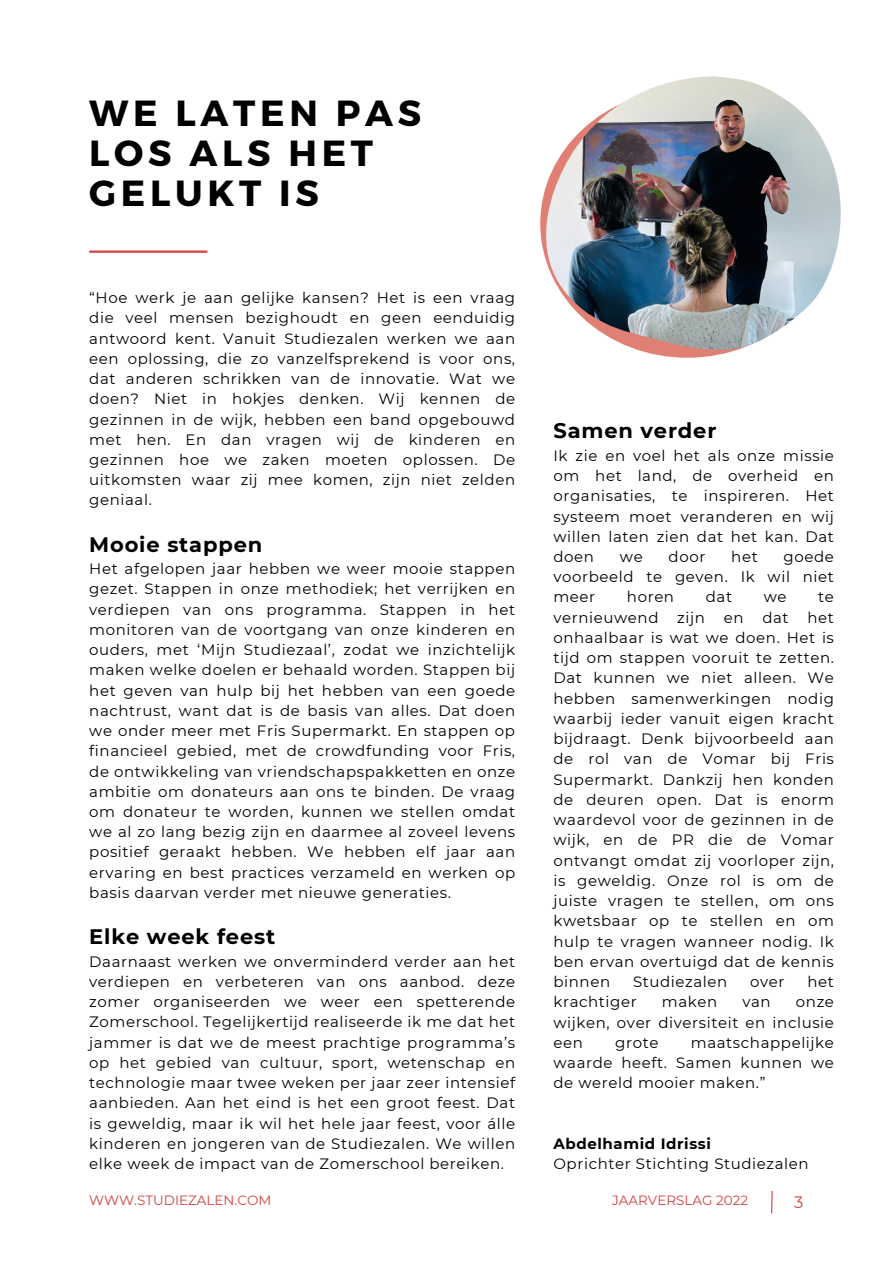
<style>
.page{position:relative;width:893px;height:1264px;background:#fff}
.page>*{position:absolute;margin:0;border:0;box-sizing:border-box;transform-origin:0 0}
.t1{font:700 36.3px/40px "Montserrat";letter-spacing:.13em;color:#000001}
.t2{font:700 21px "Montserrat";letter-spacing:.04em;color:#000001}
.t3{font:16.5px "Montserrat";color:#d44241}
.t4{font:15px/20.2px "Montserrat";letter-spacing:.04em;color:#000001;text-align:justify}
.t5{font:15px/20.2px "Montserrat";letter-spacing:.04em;color:#000;text-align:justify}
.t6{font:700 15px "Montserrat";letter-spacing:.04em;color:#000001}
.t7{font:13.5px "Montserrat";color:#d44241}
</style>
<div class="page">
<hr style="left:89px;top:250px;width:118px;height:3px;background:#d44241">
<svg style="left:771px;top:1191px;width:2px;height:23px"></svg>
<img style="left:546px;top:76px;width:295px;height:277px">
<p class="t1" style="left:89px;top:91px;width:333px">WE LATEN PAS<br>LOS ALS HET<br>GELUKT IS</p>
<p class="t5" style="left:89px;top:287px;width:427px">“Hoe werk je aan gelijke kansen? Het is een vraag die veel mensen bezighoudt en geen eenduidig antwoord kent. Vanuit Studiezalen werken we aan een oplossing, die zo vanzelfsprekend is voor ons, dat anderen schrikken van de innovatie. Wat we doen? Niet in hokjes denken. Wij kennen de gezinnen in de wijk, hebben een band opgebouwd met hen. En dan vragen wij de kinderen en gezinnen hoe we zaken moeten oplossen. De uitkomsten waar zij mee komen, zijn niet zelden geniaal.</p>
<p class="t2" style="left:89px;top:531px;width:174px">Mooie stappen</p>
<p class="t4" style="left:89px;top:558px;width:427px">Het afgelopen jaar hebben we weer mooie stappen gezet. Stappen in onze methodiek; het verrijken en verdiepen van ons programma. Stappen in het monitoren van de voortgang van onze kinderen en ouders, met ‘Mijn Studiezaal’, zodat we inzichtelijk maken welke doelen er behaald worden. Stappen bij het geven van hulp bij het hebben van een goede nachtrust, want dat is de basis van alles. Dat doen we onder meer met Fris Supermarkt. En stappen op financieel gebied, met de crowdfunding voor Fris, de ontwikkeling van vriendschapspakketten en onze ambitie om donateurs aan ons te binden. De vraag om donateur te worden, kunnen we stellen omdat we al zo lang bezig zijn en daarmee al zoveel levens positief geraakt hebben. We hebben elf jaar aan ervaring en best practices verzameld en werken op basis daarvan verder met nieuwe generaties.</p>
<p class="t2" style="left:89px;top:923px;width:187px">Elke week feest</p>
<p class="t4" style="left:89px;top:951px;width:427px">Daarnaast werken we onverminderd verder aan het verdiepen en verbeteren van ons aanbod. deze zomer organiseerden we weer een spetterende Zomerschool. Tegelijkertijd realiseerde ik me dat het jammer is dat we de meest prachtige programma’s op het gebied van cultuur, sport, wetenschap en technologie maar twee weken per jaar zeer intensief aanbieden. Aan het eind is het een groot feest. Dat is geweldig, maar ik wil het hele jaar feest, voor álle kinderen en jongeren van de Studiezalen. We willen elke week de impact van de Zomerschool bereiken.</p>
<p class="t2" style="left:553px;top:418px;width:164px">Samen verder</p>
<p class="t4" style="left:553px;top:445px;width:282px">Ik zie en voel het als onze missie om het land, de overheid en organisaties, te inspireren. Het systeem moet veranderen en wij willen laten zien dat het kan. Dat doen</p>
<p class="t4" style="left:553px;top:546px;width:282px;text-indent:230px">goede voorbeeld te geven. Ik wil niet meer</p>
<p class="t4" style="left:620px;top:546px;width:24px">we</p>
<p class="t4" style="left:668px;top:546px;width:38px">door</p>
<p class="t4" style="left:731px;top:546px;width:28px">het</p>
<p class="t4" style="left:627px;top:587px;width:49px">horen</p>
<p class="t4" style="left:705px;top:587px;width:28px">dat</p>
<p class="t4" style="left:763px;top:587px;width:24px">we</p>
<p class="t4" style="left:818px;top:587px;width:17px">te</p>
<p class="t4" style="left:553px;top:607px;width:106px">vernieuwend</p>
<p class="t4" style="left:677px;top:607px;width:29px">zijn</p>
<p class="t4" style="left:723px;top:607px;width:21px">en</p>
<p class="t4" style="left:762px;top:607px;width:28px">dat</p>
<p class="t4" style="left:553px;top:607px;width:282px;text-indent:254px">het onhaalbaar is wat we doen. Het is tijd om stappen vooruit te zetten.<br>Dat kunnen we niet alleen. We hebben samenwerkingen nodig waarbij ieder vanuit eigen kracht bijdraagt. Denk bijvoorbeeld aan de rol van de Vomar bij Fris Supermarkt. Dankzij hen konden de deuren open. Dat is enorm waardevol voor de gezinnen in de wijk, en de PR die de Vomar ontvangt omdat zij voorloper zijn, is geweldig. Onze rol is om de juiste vragen te stellen, om ons kwetsbaar op te stellen en om hulp te vragen wanneer nodig. Ik ben ervan overtuigd dat de kennis binnen</p>
<p class="t4" style="left:633px;top:971px;width:96px">Studiezalen</p>
<p class="t4" style="left:750px;top:971px;width:36px">over</p>
<p class="t4" style="left:807px;top:971px;width:28px">het</p>
<p class="t4" style="left:553px;top:991px;width:85px">krachtiger</p>
<p class="t4" style="left:662px;top:991px;width:57px">maken</p>
<p class="t4" style="left:742px;top:991px;width:30px">van</p>
<p class="t4" style="left:553px;top:991px;width:282px;text-indent:242px">onze wijken, over diversiteit en inclusie een</p>
<p class="t4" style="left:553px;top:1032px;width:282px;text-indent:137px">maatschappelijke waarde heeft. Samen kunnen we de wereld mooier maken.”</p>
<p class="t4" style="left:615px;top:1032px;width:45px">grote</p>
<p class="t6" style="left:553px;top:1134px;width:159px">Abdelhamid Idrissi</p>
<p class="t4" style="left:553px;top:1153px;width:257px">Oprichter Stichting Studiezalen</p>
<p class="t7" style="left:89px;top:1192px;width:183px">WWW.STUDIEZALEN.COM</p>
<p class="t7" style="left:612px;top:1192px;width:137px">JAARVERSLAG 2022</p>
<p class="t3" style="left:794px;top:1191px;width:11px">3</p>
</div>
